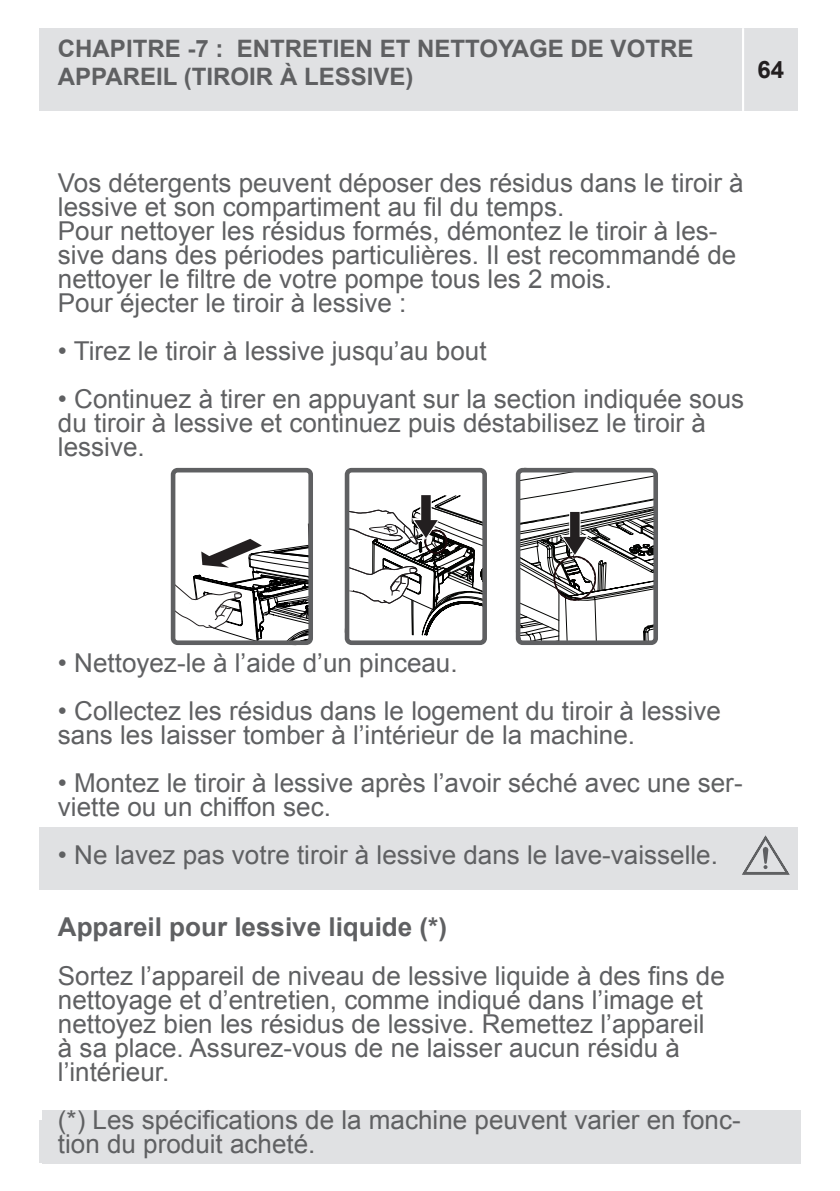
<style>
.page{position:relative;width:840px;height:1191px;background:#fff}
.page>*{position:absolute;margin:0;border:0;box-sizing:border-box;transform-origin:0 0}
.t1{font:26px/24px "Arial";color:#5f6062}
.t2{font:700 26px "Arial";color:#5f6062}
.t3{font:700 24px/28.8px "Arial";color:#5f6062}
.t4{font:700 24px "Arial";color:#231f20}
</style>
<div class="page">
<div style="left:40px;top:28px;width:757px;height:83px;background:#e0e1e3"></div>
<div style="left:40px;top:827px;width:757px;height:62px;background:#e0e1e3"></div>
<div style="left:42px;top:1110px;width:758px;height:54px;background:#e0e1e3"></div>
<hr style="left:741px;top:28px;width:2px;height:83px;background:#fff">
<svg style="left:742px;top:835px;width:48px;height:40px"></svg>
<svg style="left:171px;top:538px;width:141px;height:352px"></svg>
<div style="left:171px;top:468px;width:142px;height:177px;border:5px solid #5f6062;border-radius:4px"></div>
<svg style="left:515px;top:467px;width:141px;height:176px"></svg>
<svg style="left:344px;top:468px;width:143px;height:177px"></svg>
<p class="t3" style="left:58px;top:35px;width:636px">CHAPITRE -7 : ENTRETIEN ET NETTOYAGE DE VOTRE<br>APPAREIL (TIROIR À LESSIVE)</p>
<p class="t4" style="left:757px;top:54px;width:28px">64</p>
<p class="t1" style="left:58px;top:171px;width:687px">Vos détergents peuvent déposer des résidus dans le tiroir à lessive et son compartiment au fil du temps.<br>Pour nettoyer les résidus formés, démontez le tiroir à les&shy;sive dans des périodes particulières. Il est recommandé de nettoyer le filtre de votre pompe tous les 2 mois.<br>Pour éjecter le tiroir à lessive :</p>
<p class="t1" style="left:58px;top:339px;width:430px">• Tirez le tiroir à lessive jusqu’au bout</p>
<p class="t1" style="left:58px;top:387px;width:687px">• Continuez à tirer en appuyant sur la section indiquée sous du tiroir à lessive et continuez puis déstabilisez le tiroir à lessive.</p>
<p class="t1" style="left:58px;top:651px;width:401px">• Nettoyez-le à l’aide d’un pinceau.</p>
<p class="t1" style="left:58px;top:699px;width:664px">• Collectez les résidus dans le logement du tiroir à lessive sans les laisser tomber à l’intérieur de la machine.</p>
<p class="t1" style="left:58px;top:771px;width:685px">• Montez le tiroir à lessive après l’avoir séché avec une ser&shy;viette ou un chiffon sec.</p>
<p class="t1" style="left:58px;top:843px;width:661px">• Ne lavez pas votre tiroir à lessive dans le lave-vaisselle.</p>
<p class="t2" style="left:58px;top:910px;width:390px">Appareil pour lessive liquide (*)</p>
<p class="t1" style="left:58px;top:963px;width:668px">Sortez l’appareil de niveau de lessive liquide à des fins de nettoyage et d’entretien, comme indiqué dans l’image et nettoyez bien les résidus de lessive. Remettez l’appareil à sa place. Assurez-vous de ne laisser aucun résidu à l’intérieur.</p>
<p class="t1" style="left:58px;top:1107px;width:684px">(*) Les spécifications de la machine peuvent varier en fonc&shy;tion du produit acheté.</p>
</div>
